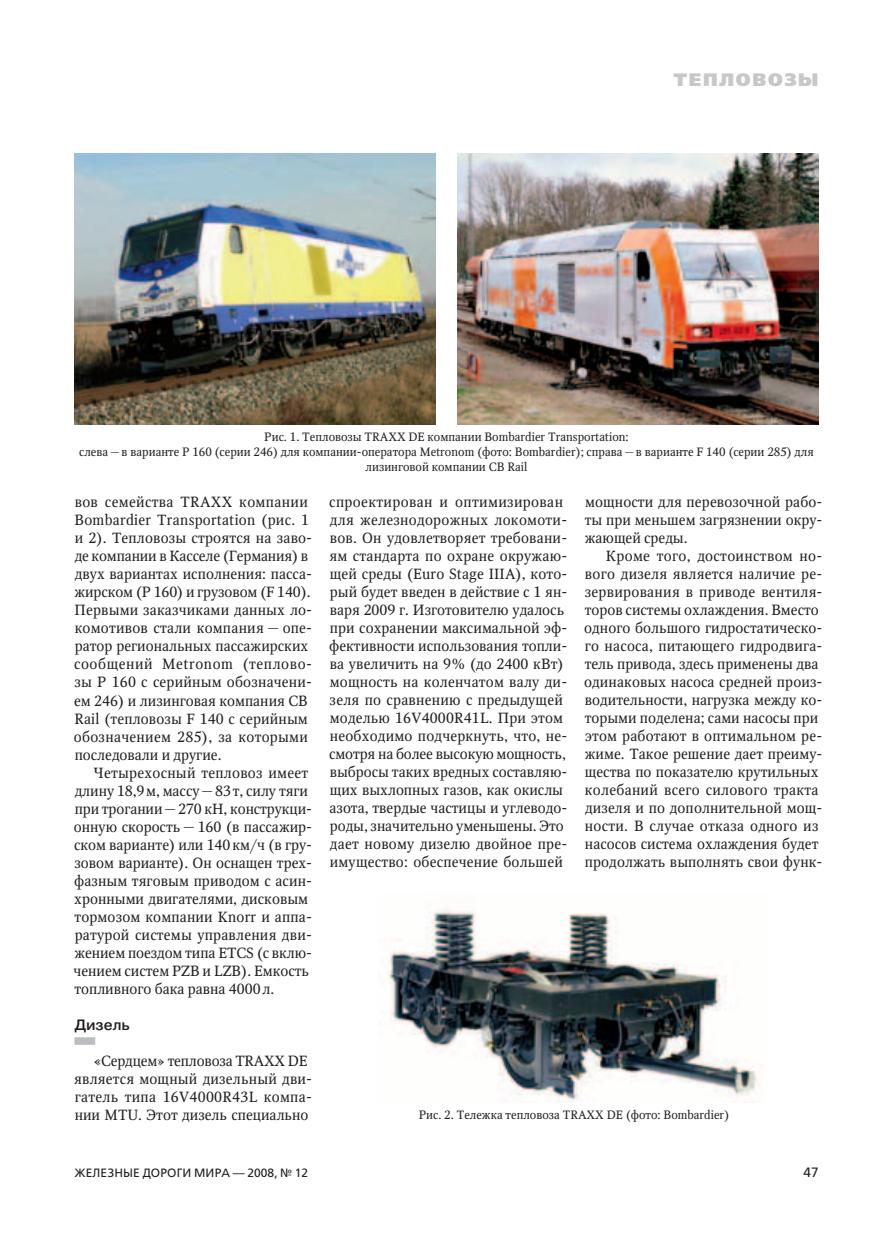
<style>
.page{position:relative;width:893px;height:1234px;background:#fff}
.page>*{position:absolute;margin:0;border:0;box-sizing:border-box;transform-origin:0 0}
.t1{font:800 18px "Free Set";letter-spacing:.09em;color:#c7c8ca}
.t2{font:500 15px "Pragmatica";color:#231f20}
.t3{font:14.7px/18px "Octava";letter-spacing:.005em;color:#231f20}
.t4{font:13.5px "Free Set";color:#231f20}
.t5{font:12px/15px "Octava";color:#231f20;text-align:center}
.t6{font:12px "Free Set";letter-spacing:.01em;color:#231f20}
</style>
<div class="page">
<svg style="left:74px;top:1037px;width:21px;height:7px"></svg>
<img style="left:74px;top:153px;width:362px;height:271px">
<img style="left:457px;top:153px;width:362px;height:271px">
<img style="left:388px;top:909px;width:374px;height:192px">
<p class="t1" style="left:673px;top:68px;width:146px">Тепловозы</p>
<p class="t5" style="left:79px;top:429px;width:736px">Рис. 1. Тепловозы TRAXX DE компании Bombardier Transportation:<br>слева—в варианте Р 160 (серии 246) для компании-оператора Metronom (фото: Bombardier); справа—в варианте F 140 (серии 285) для лизинговой компании CB Rail</p>
<p class="t3" style="left:74px;top:493px;width:240px">вов семейства TRAXX компании<br>Bombardier Transportation (рис. 1 и 2). Тепловозы строятся на заво‑ де компании в Касселе (Германия) в двух вариантах исполнения: пасса‑ жирском (Р 160) и грузовом (F 140).<br>Первыми заказчиками данных ло‑ комотивов стали компания — опе‑ ратор региональных пассажирских сообщений Metronom (теплово‑ зы Р 160 с серийным обозначени‑ ем 246) и лизинговая компания CB<br>Rail (тепловозы F 140 с серийным обозначением 285), за которыми последовали и другие.</p>
<p class="t3" style="left:74px;top:763px;width:240px;text-indent:20px">Четырехосный тепловоз имеет длину 18,9м, массу—83т, силу тяги при трогании—270 кН, конструкци‑ онную скорость — 160 (в пассажир‑ ском варианте) или 140км/ч (в гру‑ зовом варианте). Он оснащен трех‑ фазным тяговым приводом с асин‑ хронными двигателями, дисковым тормозом компании Knorr и аппа‑ ратурой системы управления дви‑ жением поездом типа ETCS (с вклю‑ чением систем PZB и LZB). Емкость топливного бака равна 4000л.</p>
<p class="t2" style="left:75px;top:1014px;width:57px">Дизель</p>
<p class="t3" style="left:74px;top:1051px;width:239px;text-indent:19px">«Сердцем» тепловоза TRAXX DE является мощный дизельный дви‑ гатель типа 16V4000R43L компа‑ нии MTU. Этот дизель специально</p>
<p class="t3" style="left:329px;top:493px;width:240px">спроектирован и оптимизирован для железнодорожных локомоти‑ вов. Он удовлетворяет требовани‑ ям стандарта по охране окружаю‑ щей среды (Euro Stage IIIA), кото‑ рый будет введен в действие с 1 ян‑ варя 2009 г. Изготовителю удалось при сохранении максимальной эф‑ фективности использования топли‑ ва увеличить на 9% (до 2400 кВт) мощность на коленчатом валу ди‑ зеля по сравнению с предыдущей моделью 16V4000R41L. При этом необходимо подчеркнуть, что, не‑ смотря на более высокую мощность, выбросы таких вредных составляю‑ щих выхлопных газов, как окислы азота, твердые частицы и углеводо‑ роды, значительно уменьшены. Это дает новому дизелю двойное пре‑ имущество: обеспечение большей</p>
<p class="t3" style="left:585px;top:493px;width:239px;text-align:justify">мощности для перевозочной рабо‑ ты при меньшем загрязнении окру‑ жающей среды.</p>
<p class="t3" style="left:584px;top:547px;width:240px;text-indent:22px">Кроме того, достоинством но‑ вого дизеля является наличие ре‑ зервирования в приводе вентиля‑ торов системы охлаждения. Вместо одного большого гидростатическо‑ го насоса, питающего гидродвига‑ тель привода, здесь применены два одинаковых насоса средней произ‑ водительности, нагрузка между ко‑ торыми поделена; сами насосы при этом работают в оптимальном ре‑ жиме. Такое решение дает преиму‑ щества по показателю крутильных колебаний всего силового тракта дизеля и по дополнительной мощ‑ ности. В случае отказа одного из насосов система охлаждения будет продолжать выполнять свои функ‑</p>
<p class="t5" style="left:419px;top:1106px;width:312px">Рис. 2. Тележка тепловоза TRAXX DE (фото: Bombardier)</p>
<p class="t6" style="left:74px;top:1165px;width:235px">Железные дороги мира — 2008, № 12</p>
<p class="t4" style="left:804px;top:1163px;width:17px">47</p>
</div>
